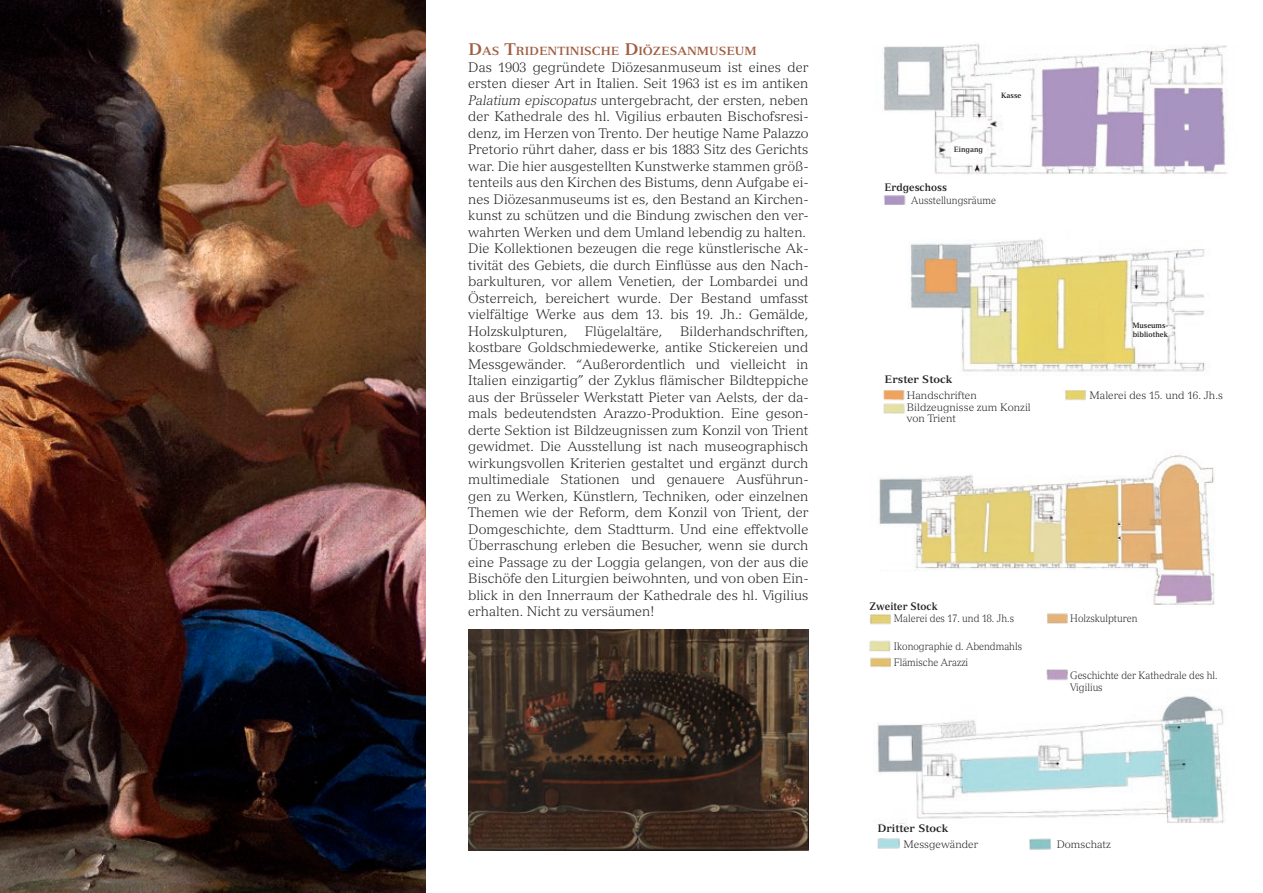
<style>
.page{position:relative;width:1263px;height:893px;background:#fff}
.page>*{position:absolute;margin:0;border:0;box-sizing:border-box;transform-origin:0 0}
.t1{font:300 13.5px/16.5px "Versailles";color:#231f20;text-align:justify}
.t2{font:700 11.55px "Versailles";color:#a05e42}
.t3{font:300 10.5px/11.9px "Versailles";color:#231f20;scale:.9 1}
.t4{font:300 10.5px/10.5px "Versailles";color:#231f20}
.t5{font:700 10.5px "Versailles";color:#231f20;scale:.9 1}
.t6{font:700 10.5px "Versailles";color:#231f20}
.t7{font:700 7.5px "Versailles";color:#231f20;scale:.9 1}
.s1{font-size:16.5px}
.s2{font-style:italic}
</style>
<div class="page">
<img style="left:468px;top:630px;width:340px;height:220px">
<img style="left:883px;top:44px;width:345px;height:131px">
<img style="left:883px;top:195px;width:23px;height:10px">
<img style="left:910px;top:238px;width:295px;height:134px">
<img style="left:883px;top:390px;width:22px;height:24px">
<img style="left:1065px;top:390px;width:21px;height:11px">
<img style="left:879px;top:455px;width:336px;height:150px">
<img style="left:877px;top:696px;width:347px;height:127px">
<div style="left:862px;top:571px;width:277px;height:56px;background:#fff"></div>
<img style="left:869px;top:640px;width:22px;height:28px">
<img style="left:868px;top:614px;width:23px;height:13px">
<img style="left:1046px;top:669px;width:22px;height:12px">
<img style="left:1045px;top:613px;width:23px;height:14px">
<img style="left:877px;top:838px;width:23px;height:11px">
<img style="left:1029px;top:838px;width:22px;height:11px">
<img style="left:0;top:0;width:426px;height:893px">
<p class="t2" style="left:468px;top:44px;width:290px"><span class="s1">D</span>AS <span class="s1">T</span>RIDENTINISCHE <span class="s1">D</span>IÖZESANMUSEUM</p>
<p class="t1" style="left:468px;top:59px;width:342px">Das 1903 gegründete Diözesanmuseum ist eines der ersten dieser Art in Italien. Seit 1963 ist es im antiken <span class="s2">Palatium episcopatus</span> untergebracht, der ersten, neben der Kathedrale des hl. Vigilius erbauten Bischofsresi&shy;denz, im Herzen von Trento. Der heutige Name Palazzo Pretorio rührt daher, dass er bis 1883 Sitz des Gerichts war. Die hier ausgestellten Kunstwerke stammen größ&shy;tenteils aus den Kirchen des Bistums, denn Aufgabe ei&shy;nes Diözesanmuseums ist es, den Bestand an Kirchen&shy;kunst zu schützen und die Bindung zwischen den ver&shy;wahrten Werken und dem Umland lebendig zu halten.</p>
<p class="t1" style="left:468px;top:240px;width:342px">Die Kollektionen bezeugen die rege künstlerische Ak&shy;tivität des Gebiets, die durch Einflüsse aus den Nach&shy;barkulturen, vor allem Venetien, der Lombardei und Österreich, bereichert wurde. Der Bestand umfasst vielfältige Werke aus dem 13. bis 19. Jh.: Gemälde, Holzskulpturen,</p>
<p class="t1" style="left:468px;top:323px;width:342px;text-indent:212px">Bilderhandschriften, kostbare Goldschmiedewerke, antike Stickereien und Messgewänder. “Außerordentlich und vielleicht in Italien einzigartig” der Zyklus flämischer Bildteppiche aus der Brüsseler Werkstatt Pieter van Aelsts, der da&shy;mals bedeutendsten Arazzo-Produktion. Eine geson&shy;derte Sektion ist Bildzeugnissen zum Konzil von Trient gewidmet. Die Ausstellung ist nach museographisch wirkungsvollen Kriterien gestaltet und ergänzt durch multimediale Stationen und genauere Ausführun&shy;gen zu Werken, Künstlern, Techniken, oder einzelnen Themen wie der Reform, dem Konzil von Trient, der Domgeschichte, dem Stadtturm. Und eine effektvolle Überraschung erleben die Besucher, wenn sie durch eine Passage zu der Loggia gelangen, von der aus die Bischöfe den Liturgien beiwohnten, und von oben Ein&shy;blick in den Innerraum der Kathedrale des hl. Vigilius erhalten. Nicht zu versäumen!</p>
<p class="t1" style="left:585px;top:323px;width:79px">Flügelaltäre,</p>
<p class="t7" style="left:1001px;top:91px;width:24px">Kasse</p>
<p class="t7" style="left:954px;top:145px;width:34px">Eingang</p>
<p class="t5" style="left:884px;top:181px;width:71px">Erdgeschoss</p>
<p class="t3" style="left:911px;top:194px;width:96px">Ausstellungsräume</p>
<p class="t6" style="left:884px;top:373px;width:69px">Erster Stock</p>
<p class="t4" style="left:907px;top:390px;width:72px">Handschriften</p>
<p class="t4" style="left:907px;top:402px;width:126px">Bildzeugnisse zum Konzil von Trient</p>
<p class="t7" style="left:1132px;top:321px;width:42px">Museums-</p>
<p class="t7" style="left:1133px;top:330px;width:41px">bibliothek</p>
<p class="t4" style="left:1089px;top:390px;width:135px">Malerei des 15. und 16. Jh.s</p>
<p class="t5" style="left:869px;top:600px;width:77px">Zweiter Stock</p>
<p class="t3" style="left:894px;top:612px;width:135px">Malerei des 17. und 18. Jh.s</p>
<p class="t3" style="left:894px;top:640px;width:144px">Ikonographie d. Abendmahls</p>
<p class="t3" style="left:894px;top:656px;width:84px">Flämische Arazzi</p>
<p class="t3" style="left:1070px;top:612px;width:76px">Holzskulpturen</p>
<p class="t3" style="left:1070px;top:669px;width:165px">Geschichte der Kathedrale des hl.<br>Vigilius</p>
<p class="t6" style="left:877px;top:822px;width:73px">Dritter Stock</p>
<p class="t4" style="left:903px;top:839px;width:76px">Messgewänder</p>
<p class="t4" style="left:1057px;top:838px;width:56px">Domschatz</p>
</div>
